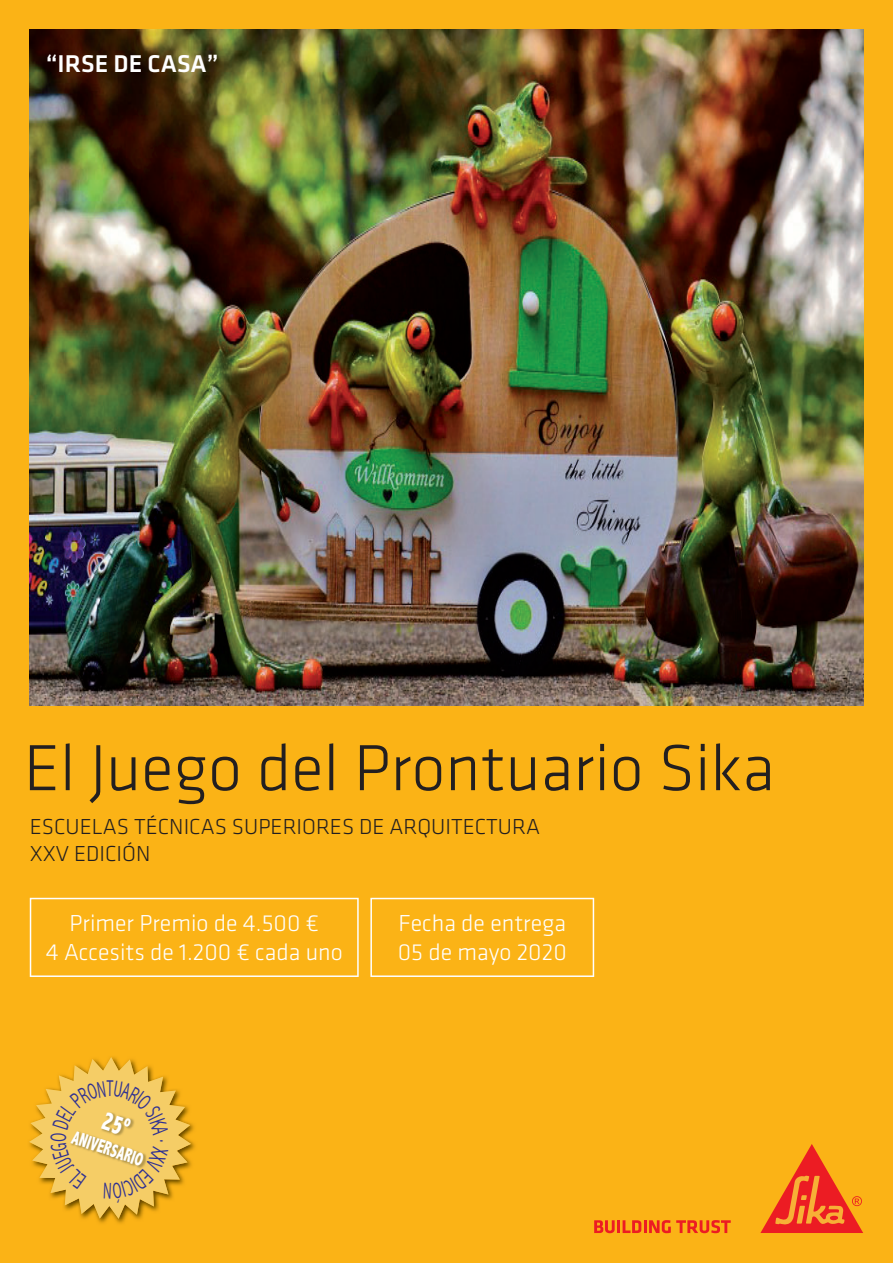
<style>
.page{position:relative;width:893px;height:1263px;background:#fbb316}
.page>*{position:absolute;margin:0;border:0;box-sizing:border-box;transform-origin:0 0}
.t1{font:300 67.5px "Klavika";color:#231f20}
.t2{font:25.2px "Klavika Medium TF";color:#fff}
.t3{font:300 24px/28.8px "Klavika";color:#fff;text-align:center}
.t4{font:300 condensed 22.95px "Abadi";color:#2e3092;scale:.76 1}
.t5{font:300 22.5px/27px "Klavika";color:#231f20}
.t6{font:800 condensed 19.2px "Abadi";color:#fff;scale:.76 1}
</style>
<div class="page">
<img style="left:30px;top:30px;width:833px;height:676px">
<svg style="left:594px;top:1220px;width:137px;height:13px"></svg>
<svg style="left:760px;top:1144px;width:103px;height:89px"></svg>
<svg style="left:30px;top:898px;width:329px;height:79px"></svg>
<svg style="left:370px;top:898px;width:224px;height:79px"></svg>
<img style="left:97px;top:1123px;width:98px;height:101px">
<svg style="left:29px;top:1057px;width:162px;height:162px"></svg>
<p class="t2" style="left:46px;top:55px;width:175px">“IRSE DE CASA”</p>
<h1 class="t1" style="left:24px;top:744px;width:753px">El Juego del Prontuario Sika</h1>
<p class="t5" style="left:30px;top:815px;width:512px">ESCUELAS TÉCNICAS SUPERIORES DE ARQUITECTURA<br>XXV EDICIÓN</p>
<p class="t3" style="left:46px;top:911px;width:298px">Primer Premio de 4.500 €<br>4 Accesits de 1.200 € cada uno</p>
<p class="t3" style="left:398px;top:911px;width:170px;text-align:left">Fecha de entrega<br>05 de mayo 2020</p>
<p class="t4" style="left:107px;top:1076px;width:11px">T</p>
<p class="t6" style="left:76px;top:1126px;width:99px;rotate:19deg">ANIVERSARIO</p>
</div>
